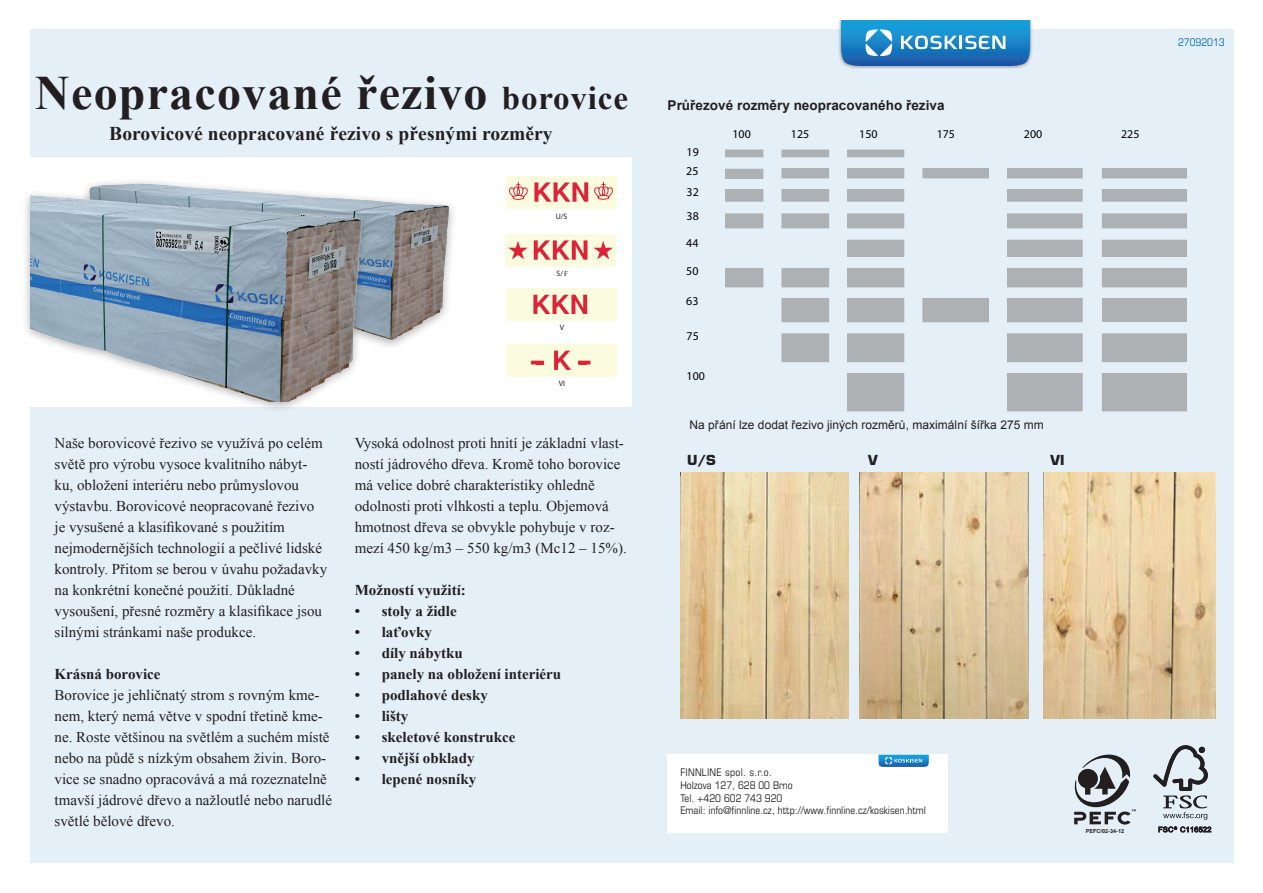
<style>
.page{position:relative;width:1263px;height:893px;background:#fff}
.page>*{position:absolute;margin:0;border:0;box-sizing:border-box;transform-origin:0 0}
.t1{font:700 48px "Times New Roman";letter-spacing:.025em;color:#231f20}
.t2{font:700 19.5px "Times New Roman";letter-spacing:.005em;color:#231f20}
.t3{font:15px/21px "Times New Roman";color:#231f20}
.t4{font:700 15px "Times New Roman";color:#231f20}
.t5{font:700 13.5px "Arial";letter-spacing:.005em;color:#231f20}
.t6{font:700 13.5px "Eurostile LT Std";color:#231f20}
.t7{font:12px "Arial";letter-spacing:.005em;color:#231f20}
.t8{font:12px/24.5px "Myriad Pro";color:#000}
.t9{font:condensed 10.5px/12.6px "Eurostile LT Std";color:#231f20}
.t10{font:condensed 10.5px "Eurostile LT Std";color:#006cb7}
.t11{font:7.8px "Myriad Pro";color:#231f20}
.t12{font:700 5.55px "Arial";color:#231f20}
.s1{font-size:33px}
.s2{font-family:"Times New Roman";font-size:7.5px}
</style>
<div class="page">
<div style="left:30px;top:30px;width:1203px;height:833px;background:#e4eff8"></div>
<div style="left:838px;top:17px;width:195px;height:52px;background:#231f20;opacity:.45"></div>
<svg style="left:841px;top:20px;width:189px;height:46px;background:#328eca"></svg>
<div style="left:837px;top:12px;width:197px;height:8px;background:#fff"></div>
<div style="left:30px;top:157px;width:601px;height:250px;background:#fff"></div>
<div style="left:668px;top:755px;width:280px;height:78px;background:#fff"></div>
<svg style="left:878px;top:755px;width:51px;height:12px"></svg>
<svg style="left:1074px;top:755px;width:62px;height:69px"></svg>
<svg style="left:1153px;top:745px;width:55px;height:75px"></svg>
<svg style="left:1158px;top:826px;width:53px;height:6px"></svg>
<div style="left:506px;top:176px;width:110px;height:32px;background:#fbfbe0"></div>
<div style="left:506px;top:234px;width:110px;height:33px;background:#fbfbe0"></div>
<div style="left:506px;top:288px;width:110px;height:33px;background:#fbfbe0"></div>
<div style="left:506px;top:344px;width:110px;height:32px;background:#fbfbe0"></div>
<svg style="left:509px;top:181px;width:104px;height:21px"></svg>
<svg style="left:534px;top:240px;width:53px;height:20px"></svg>
<svg style="left:593px;top:241px;width:20px;height:18px"></svg>
<svg style="left:508px;top:241px;width:20px;height:18px"></svg>
<svg style="left:533px;top:295px;width:54px;height:19px"></svg>
<svg style="left:554px;top:351px;width:17px;height:19px"></svg>
<svg style="left:578px;top:361px;width:12px;height:3px"></svg>
<svg style="left:531px;top:361px;width:13px;height:3px"></svg>
<img style="left:92px;top:181px;width:361px;height:165px">
<div style="left:21px;top:188px;width:348px;height:224px;background:#231f20;opacity:.35"></div>
<img style="left:31px;top:186px;width:339px;height:216px">
<img style="left:680px;top:473px;width:169px;height:245px">
<img style="left:860px;top:473px;width:168px;height:245px">
<img style="left:1043px;top:473px;width:172px;height:245px">
<div style="left:726px;top:169px;width:37px;height:9px;background:#adb1b4"></div>
<div style="left:782px;top:169px;width:47px;height:9px;background:#adb1b4"></div>
<div style="left:923px;top:169px;width:65px;height:9px;background:#adb1b4"></div>
<div style="left:726px;top:150px;width:37px;height:7px;background:#adb1b4"></div>
<div style="left:782px;top:150px;width:47px;height:7px;background:#adb1b4"></div>
<div style="left:848px;top:150px;width:56px;height:7px;background:#adb1b4"></div>
<div style="left:848px;top:169px;width:56px;height:9px;background:#adb1b4"></div>
<div style="left:1102px;top:169px;width:84px;height:9px;background:#adb1b4"></div>
<div style="left:1007px;top:169px;width:75px;height:9px;background:#adb1b4"></div>
<div style="left:726px;top:189px;width:37px;height:12px;background:#adb1b4"></div>
<div style="left:782px;top:189px;width:47px;height:12px;background:#adb1b4"></div>
<div style="left:848px;top:189px;width:56px;height:12px;background:#adb1b4"></div>
<div style="left:1102px;top:189px;width:84px;height:12px;background:#adb1b4"></div>
<div style="left:1007px;top:189px;width:75px;height:12px;background:#adb1b4"></div>
<div style="left:726px;top:214px;width:37px;height:14px;background:#adb1b4"></div>
<div style="left:782px;top:214px;width:47px;height:14px;background:#adb1b4"></div>
<div style="left:848px;top:214px;width:56px;height:14px;background:#adb1b4"></div>
<div style="left:1102px;top:214px;width:84px;height:14px;background:#adb1b4"></div>
<div style="left:1007px;top:214px;width:75px;height:14px;background:#adb1b4"></div>
<div style="left:848px;top:240px;width:56px;height:16px;background:#adb1b4"></div>
<div style="left:847px;top:240px;width:57px;height:17px;border:1px solid #adb1b4"></div>
<div style="left:1102px;top:240px;width:84px;height:16px;background:#adb1b4"></div>
<div style="left:1102px;top:240px;width:85px;height:17px;border:1px solid #adb1b4"></div>
<div style="left:1007px;top:240px;width:75px;height:16px;background:#adb1b4"></div>
<div style="left:1007px;top:240px;width:75px;height:17px;border:1px solid #adb1b4"></div>
<div style="left:726px;top:268px;width:37px;height:19px;background:#adb1b4"></div>
<div style="left:782px;top:334px;width:47px;height:28px;background:#adb1b4"></div>
<div style="left:848px;top:374px;width:56px;height:37px;background:#adb1b4"></div>
<div style="left:847px;top:373px;width:57px;height:38px;border:1px solid #adb1b4"></div>
<div style="left:1102px;top:374px;width:84px;height:37px;background:#adb1b4"></div>
<div style="left:1102px;top:373px;width:85px;height:38px;border:1px solid #adb1b4"></div>
<div style="left:1007px;top:374px;width:75px;height:37px;background:#adb1b4"></div>
<div style="left:1007px;top:373px;width:75px;height:38px;border:1px solid #adb1b4"></div>
<div style="left:782px;top:298px;width:47px;height:24px;background:#adb1b4"></div>
<div style="left:923px;top:298px;width:65px;height:24px;background:#adb1b4"></div>
<div style="left:848px;top:298px;width:56px;height:24px;background:#adb1b4"></div>
<div style="left:1007px;top:298px;width:75px;height:24px;background:#adb1b4"></div>
<div style="left:782px;top:268px;width:47px;height:19px;background:#adb1b4"></div>
<div style="left:848px;top:268px;width:56px;height:19px;background:#adb1b4"></div>
<div style="left:1102px;top:268px;width:84px;height:19px;background:#adb1b4"></div>
<div style="left:1007px;top:268px;width:75px;height:19px;background:#adb1b4"></div>
<div style="left:848px;top:334px;width:56px;height:28px;background:#adb1b4"></div>
<div style="left:1102px;top:334px;width:84px;height:28px;background:#adb1b4"></div>
<div style="left:1007px;top:334px;width:75px;height:28px;background:#adb1b4"></div>
<div style="left:1102px;top:298px;width:84px;height:24px;background:#adb1b4"></div>
<h1 class="t1" style="left:35px;top:60px;width:594px">Neopracované řezivo <span class="s1">borovice</span></h1>
<h2 class="t2" style="left:109px;top:120px;width:445px">Borovicové neopracované řezivo s přesnými rozměry</h2>
<p class="t11" style="left:556px;top:212px;width:13px">U/S</p>
<p class="t11" style="left:557px;top:269px;width:13px">S/<span class="s2">F</span></p>
<p class="t11" style="left:560px;top:322px;width:6px">V</p>
<p class="t3" style="left:55px;top:433px;width:274px">Naše borovicové řezivo se využívá po celém světě pro výrobu vysoce kvalitního nábyt&shy;ku, obložení interiéru nebo průmyslovou výstavbu. Borovicové neopracované řezivo je vysušené a klasifikované s použitím nejmodernějších technologií a pečlivé lidské kontroly. Přitom se berou v úvahu požadavky na konkrétní konečné použití. Důkladné vysoušení, přesné rozměry a klasifikace jsou silnými stránkami naše produkce.</p>
<p class="t4" style="left:55px;top:664px;width:107px">Krásná borovice</p>
<p class="t3" style="left:55px;top:685px;width:279px">Borovice je jehličnatý strom s rovným kme&shy;nem, který nemá větve v spodní třetině kme&shy;ne. Roste většinou na světlém a suchém místě nebo na půdě s nízkým obsahem živin. Boro&shy;vice se snadno opracovává a má rozeznatelně tmavší jádrové dřevo a nažloutlé nebo narudlé světlé bělové dřevo.</p>
<p class="t11" style="left:559px;top:379px;width:8px">VI</p>
<p class="t3" style="left:355px;top:433px;width:274px">Vysoká odolnost proti hnití je základní vlast&shy;ností jádrového dřeva. Kromě toho borovice má velice dobré charakteristiky ohledně odolnosti proti vlhkosti a teplu. Objemová hmotnost dřeva se obvykle pohybuje v roz&shy;mezí 450 kg/m3 – 550 kg/m3 (Mc12 – 15%).</p>
<p class="t4" style="left:355px;top:580px;width:113px">Možností využití:</p>
<p class="t4" style="left:355px;top:601px;width:103px">• stoly a židle</p>
<p class="t4" style="left:355px;top:622px;width:79px">• laťovky</p>
<p class="t4" style="left:355px;top:643px;width:110px">• díly nábytku</p>
<p class="t4" style="left:355px;top:664px;width:208px">• panely na obložení interiéru</p>
<p class="t4" style="left:355px;top:685px;width:135px">• podlahové desky</p>
<p class="t4" style="left:355px;top:706px;width:55px">• lišty</p>
<p class="t4" style="left:355px;top:727px;width:162px">• skeletové konstrukce</p>
<p class="t4" style="left:355px;top:748px;width:121px">• vnější obklady</p>
<p class="t4" style="left:355px;top:769px;width:123px">• lepené nosníky</p>
<p class="t5" style="left:668px;top:96px;width:278px">Průřezové rozměry neopracovaného řeziva</p>
<p class="t8" style="left:732px;top:121px;width:20px">100</p>
<p class="t8" style="left:791px;top:121px;width:20px">125</p>
<p class="t8" style="left:859px;top:121px;width:20px">150</p>
<p class="t8" style="left:937px;top:121px;width:20px">175</p>
<p class="t8" style="left:1024px;top:121px;width:20px">200</p>
<p class="t8" style="left:1121px;top:121px;width:20px">225</p>
<p class="t8" style="left:686px;top:159px;width:14px">25</p>
<p class="t8" style="left:686px;top:140px;width:14px">19</p>
<p class="t8" style="left:686px;top:179px;width:14px">32<br>38</p>
<p class="t8" style="left:686px;top:230px;width:14px">44</p>
<p class="t8" style="left:686px;top:258px;width:14px">50</p>
<p class="t8" style="left:686px;top:288px;width:14px">63</p>
<p class="t8" style="left:686px;top:324px;width:14px">75</p>
<p class="t8" style="left:686px;top:363px;width:20px">100</p>
<p class="t7" style="left:689px;top:417px;width:356px">Na přání lze dodat řezivo jiných rozměrů, maximální šířka 275 mm</p>
<p class="t6" style="left:687px;top:452px;width:30px">U/S</p>
<p class="t6" style="left:868px;top:452px;width:11px">V</p>
<p class="t6" style="left:1051px;top:452px;width:16px">VI</p>
<p class="t10" style="left:1178px;top:36px;width:48px">27092013</p>
<p class="t9" style="left:680px;top:766px;width:247px">FINNLINE spol. s.r.o.<br>Holzova 127, 628 00 Brno<br>Tel. +420 602 743 920<br>Email: info@finnline.cz, http://www.finnline.cz/koskisen.html</p>
<p class="t12" style="left:1086px;top:828px;width:40px">PEFC/02-34-12</p>
</div>
